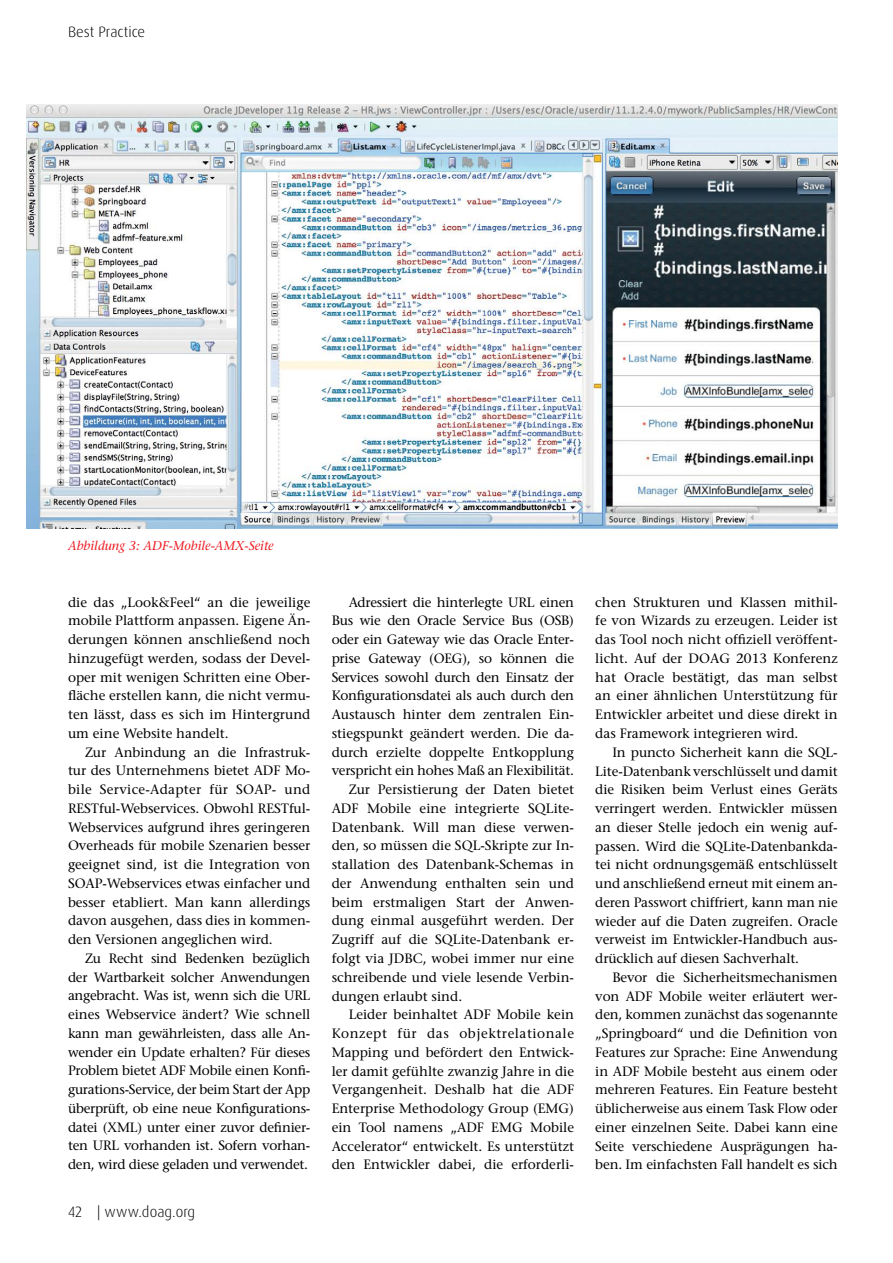
<style>
.page{position:relative;width:893px;height:1263px;background:#fff}
.page>*{position:absolute;margin:0;border:0;box-sizing:border-box;transform-origin:0 0}
.t1{font:300 15px "Dax Pro";color:#000}
.t2{font:500 13.5px/18.8px "Stone Serif Std";color:#000;text-align:justify}
.t3{font:500 13.5px "Stone Serif Std";letter-spacing:-.02em;color:#000}
.t4{font:500 13.5px "Stone Serif Std";letter-spacing:.04em;color:#000}
.t5{font:italic 500 12.75px "Stone Serif Std";color:#ed1d24}
</style>
<div class="page">
<img style="left:26px;top:104px;width:812px;height:425px">
<p class="t1" style="left:68px;top:22px;width:79px">Best Practice</p>
<p class="t5" style="left:68px;top:538px;width:207px">Abbildung 3: ADF-Mobile-AMX-Seite</p>
<p class="t2" style="left:68px;top:593px;width:244px">die das „Look&amp;Feel“ an die jeweilige mobile Plattform anpassen. Eigene Än&shy;derungen können anschließend noch hinzugefügt werden, sodass der Devel&shy;oper mit wenigen Schritten eine Ober&shy;fläche erstellen kann, die nicht vermu&shy;ten lässt, dass es sich im Hintergrund um eine Website handelt.</p>
<p class="t2" style="left:68px;top:743px;width:244px;text-indent:17px">Zur Anbindung an die Infrastruk&shy;tur des Unternehmens bietet ADF Mo&shy;bile Service-Adapter für SOAP- und RESTful-Webservices. Obwohl RESTful-Webservices aufgrund ihres geringeren Overheads für mobile Szenarien besser geeignet sind, ist die Integration von SOAP-Webservices etwas einfacher und besser etabliert. Man kann allerdings davon ausgehen, dass dies in kommen&shy;den Versionen angeglichen wird.</p>
<p class="t2" style="left:68px;top:949px;width:244px;text-indent:17px">Zu Recht sind Bedenken bezüglich der Wartbarkeit solcher Anwendungen angebracht. Was ist, wenn sich die URL eines Webservice ändert? Wie schnell kann man gewährleisten, dass alle An&shy;wender ein Update erhalten? Für dieses Problem bietet ADF Mobile einen Konfi&shy;gurations-Service, der beim Start der App überprüft, ob eine neue Konfigurations&shy;datei (XML) unter einer zuvor definier&shy;ten URL vorhanden ist. Sofern vorhan&shy;den, wird diese geladen und verwendet.</p>
<p class="t1" style="left:68px;top:1202px;width:129px">42 | www.doag.org</p>
<p class="t3" style="left:349px;top:594px;width:227px">Adressiert die hinterlegte URL einen</p>
<p class="t3" style="left:332px;top:613px;width:244px">Bus wie den Oracle Service Bus (OSB)</p>
<p class="t3" style="left:332px;top:631px;width:244px">oder ein Gateway wie das Oracle Enter-</p>
<p class="t3" style="left:332px;top:650px;width:244px">prise Gateway (OEG), so können die</p>
<p class="t3" style="left:332px;top:669px;width:244px">Services sowohl durch den Einsatz der</p>
<p class="t3" style="left:332px;top:688px;width:244px">Konfigurationsdatei als auch durch den</p>
<p class="t2" style="left:332px;top:705px;width:244px">Austausch hinter dem zentralen Ein-</p>
<p class="t2" style="left:332px;top:724px;width:244px">stiegspunkt geändert werden. Die da-</p>
<p class="t2" style="left:332px;top:743px;width:244px">durch erzielte doppelte Entkopplung</p>
<p class="t3" style="left:332px;top:763px;width:244px">verspricht ein hohes Maß an Flexibilität.</p>
<p class="t2" style="left:349px;top:780px;width:227px">Zur Persistierung der Daten bietet</p>
<p class="t2" style="left:332px;top:799px;width:244px">ADF Mobile eine integrierte SQLite-</p>
<p class="t2" style="left:332px;top:818px;width:244px">Datenbank. Will man diese verwen-</p>
<p class="t2" style="left:332px;top:836px;width:244px">den, so müssen die SQL-Skripte zur In-</p>
<p class="t2" style="left:332px;top:855px;width:244px">stallation des Datenbank-Schemas in</p>
<p class="t2" style="left:332px;top:874px;width:244px">der Anwendung enthalten sein und</p>
<p class="t2" style="left:332px;top:893px;width:244px">beim erstmaligen Start der Anwen-</p>
<p class="t2" style="left:332px;top:911px;width:244px">dung einmal ausgeführt werden. Der</p>
<p class="t2" style="left:332px;top:930px;width:244px">Zugriff auf die SQLite-Datenbank er-</p>
<p class="t2" style="left:332px;top:949px;width:244px">folgt via JDBC, wobei immer nur eine</p>
<p class="t2" style="left:332px;top:968px;width:244px">schreibende und viele lesende Verbin-</p>
<p class="t2" style="left:332px;top:986px;width:132px">dungen erlaubt sind.</p>
<p class="t2" style="left:349px;top:1005px;width:227px">Leider beinhaltet ADF Mobile kein</p>
<p class="t4" style="left:332px;top:1025px;width:244px">Konzept für das objektrelationale</p>
<p class="t2" style="left:332px;top:1043px;width:244px">Mapping und befördert den Entwick-</p>
<p class="t2" style="left:332px;top:1061px;width:244px">ler damit gefühlte zwanzig Jahre in die</p>
<p class="t2" style="left:332px;top:1080px;width:244px">Vergangenheit. Deshalb hat die ADF</p>
<p class="t2" style="left:332px;top:1099px;width:244px">Enterprise Methodology Group (EMG)</p>
<p class="t2" style="left:332px;top:1118px;width:244px">ein Tool namens „ADF EMG Mobile</p>
<p class="t2" style="left:332px;top:1136px;width:244px">Accelerator“ entwickelt. Es unterstützt</p>
<p class="t2" style="left:332px;top:1155px;width:244px">den Entwickler dabei, die erforderli-</p>
<p class="t2" style="left:595px;top:593px;width:244px">chen Strukturen und Klassen mithil&shy;fe von Wizards zu erzeugen. Leider ist das Tool noch nicht offiziell veröffent&shy;licht. Auf der DOAG 2013 Konferenz hat Oracle bestätigt, das man selbst an einer ähnlichen Unterstützung für Entwickler arbeitet und diese direkt in das Framework integrieren wird.</p>
<p class="t2" style="left:595px;top:743px;width:244px;text-indent:17px">In puncto Sicherheit kann die SQL-Lite-Datenbank verschlüsselt und damit die Risiken beim Verlust eines Geräts verringert werden. Entwickler müssen an dieser Stelle jedoch ein wenig auf&shy;passen. Wird die SQLite-Datenbankda&shy;tei nicht ordnungsgemäß entschlüsselt und anschließend erneut mit einem an&shy;deren Passwort chiffriert, kann man nie wieder auf die Daten zugreifen. Oracle verweist im Entwickler-Handbuch aus&shy;drücklich auf diesen Sachverhalt.</p>
<p class="t2" style="left:595px;top:968px;width:244px;text-indent:17px">Bevor die Sicherheitsmechanismen von ADF Mobile weiter erläutert wer&shy;den, kommen zunächst das sogenannte „Springboard“ und die Definition von Features zur Sprache: Eine Anwendung in ADF Mobile besteht aus einem oder mehreren Features. Ein Feature besteht üblicherweise aus einem Task Flow oder einer einzelnen Seite. Dabei kann eine Seite verschiedene Ausprägungen ha&shy;ben. Im einfachsten Fall handelt es sich</p>
</div>
